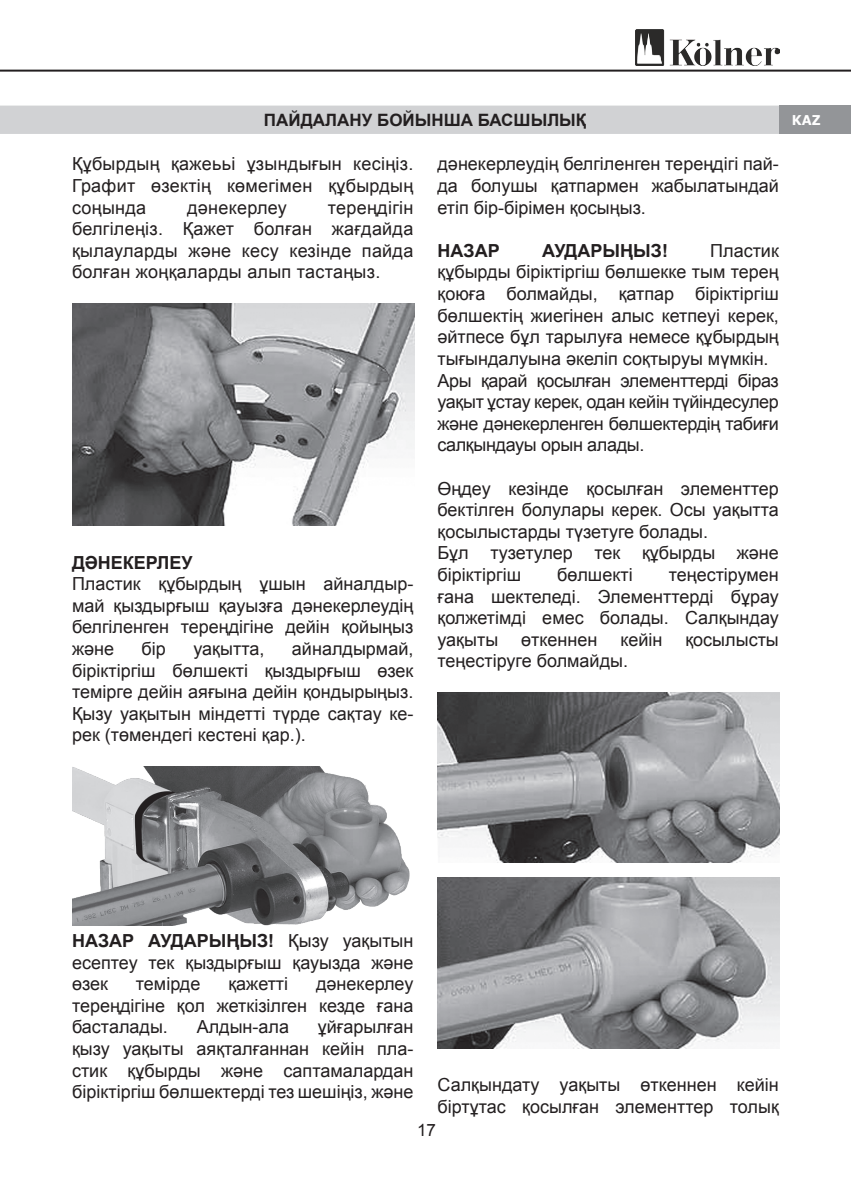
<style>
.page{position:relative;width:851px;height:1191px;background:#fff}
.page>*{position:absolute;margin:0;border:0;box-sizing:border-box;transform-origin:0 0}
.t1{font:18px/21.6px "Arial";color:#231f20;text-align:justify}
.t2{font:700 18px "Arial";color:#231f20}
.t3{font:700 17px "Arial";color:#231f20}
.t4{font:17px "Arial";color:#231f20}
.t5{font:700 13.6px "Verdana";color:#fff;scale:.95 1}
.s1{font-weight:700}
</style>
<div class="page">
<div style="left:0;top:106px;width:850px;height:28px;background:#d1d2d4"></div>
<hr style="left:0;top:70px;width:850px;height:2px;background:#231f20">
<img style="left:635px;top:29px;width:144px;height:36px">
<div style="left:778px;top:106px;width:72px;height:28px;background:#939598"></div>
<img style="left:72px;top:304px;width:342px;height:221px">
<img style="left:72px;top:766px;width:338px;height:159px">
<img style="left:437px;top:692px;width:342px;height:170px">
<img style="left:437px;top:877px;width:342px;height:171px">
<p class="t3" style="left:264px;top:108px;width:324px">ПАЙДАЛАНУ БОЙЫНША БАСШЫЛЫҚ</p>
<p class="t5" style="left:791px;top:110px;width:32px">KAZ</p>
<p class="t1" style="left:72px;top:153px;width:343px">Құбырдың қажеььі ұзындығын кесіңіз.<br>Графит өзектің көмегімен құбырдың соңында</p>
<p class="t1" style="left:437px;top:153px;width:343px">дәнекерлеудің белгіленген тереңдігі пай&shy;да болушы қатпармен жабылатындай етіп бір-бірімен қосыңыз.</p>
<p class="t2" style="left:437px;top:238px;width:64px">НАЗАР</p>
<p class="t2" style="left:542px;top:238px;width:127px">АУДАРЫҢЫЗ!</p>
<p class="t1" style="left:72px;top:197px;width:343px;text-indent:256px">тереңдігін белгілеңіз. Қажет болған жағдайда қылауларды және кесу кезінде пайда болған жоңқаларды алып тастаңыз.</p>
<p class="t1" style="left:187px;top:197px;width:101px">дәнекерлеу</p>
<p class="t1" style="left:437px;top:240px;width:343px;text-align:left;text-indent:273px">Пластик құбырды біріктіргіш бөлшекке тым терең қоюға болмайды, қатпар біріктіргіш бөлшектің жиегінен алыс кетпеуі керек, әйтпесе бұл тарылуға немесе құбырдың тығындалуына әкеліп соқтыруы мүмкін.<br>Ары қарай қосылған элементтерді біраз уақыт ұстау керек, одан кейін түйіндесулер және дәнекерленген бөлшектердің табиғи салқындауы орын алады.</p>
<p class="t1" style="left:437px;top:477px;width:343px;text-align:left">Өңдеу кезінде қосылған элементтер бектілген болулары керек. Осы уақытта қосылыстарды түзетуге болады.<br>Бұл тузетулер тек құбырды және біріктіргіш</p>
<p class="t2" style="left:72px;top:550px;width:122px">ДӘНЕКЕРЛЕУ</p>
<p class="t1" style="left:72px;top:573px;width:343px">Пластик құбырдың ұшын айналдыр&shy;май қыздырғыш қауызға дәнекерлеудің белгіленген тереңдігіне дейін қойыңыз және</p>
<p class="t1" style="left:557px;top:564px;width:77px">бөлшекті</p>
<p class="t1" style="left:437px;top:564px;width:343px;text-indent:231px">теңестірумен ғана шектеледі. Элементтерді бұрау қолжетімді емес болады. Салқындау уақыты</p>
<p class="t1" style="left:521px;top:629px;width:78px">өткеннен</p>
<p class="t1" style="left:620px;top:629px;width:44px">кейін</p>
<p class="t1" style="left:685px;top:629px;width:95px">қосылысты</p>
<p class="t1" style="left:437px;top:650px;width:192px">теңестіруге болмайды.</p>
<p class="t1" style="left:141px;top:638px;width:26px">бір</p>
<p class="t1" style="left:193px;top:638px;width:72px">уақытта,</p>
<p class="t1" style="left:72px;top:638px;width:343px;text-indent:220px">айналдырмай, біріктіргіш бөлшекті қыздырғыш өзек темірге дейін аяғына дейін қондырыңыз.<br>Қызу уақытын міндетті түрде сақтау ке&shy;рек (төмендегі кестені қар.).</p>
<p class="t1" style="left:72px;top:930px;width:343px"><span class="s1">НАЗАР АУДАРЫҢЫЗ!</span> Қызу уақытын есептеу тек қыздырғыш қауызда және өзек</p>
<p class="t1" style="left:136px;top:973px;width:66px">темірде</p>
<p class="t1" style="left:228px;top:973px;width:61px">қажетті</p>
<p class="t1" style="left:72px;top:973px;width:343px;text-indent:244px">дәнекерлеу тереңдігіне қол жеткізілген кезде ғана басталады.</p>
<p class="t1" style="left:197px;top:1016px;width:94px">Алдын-ала</p>
<p class="t1" style="left:72px;top:1016px;width:343px;text-indent:246px">ұйғарылған қызу уақыты аяқталғаннан кейін пла&shy;стик құбырды және саптамалардан біріктіргіш бөлшектерді тез шешіңіз, және</p>
<p class="t1" style="left:437px;top:1074px;width:343px">Салқындату уақыты өткеннен кейін біртұтас қосылған элементтер толық</p>
<p class="t4" style="left:417px;top:1118px;width:20px">17</p>
</div>
